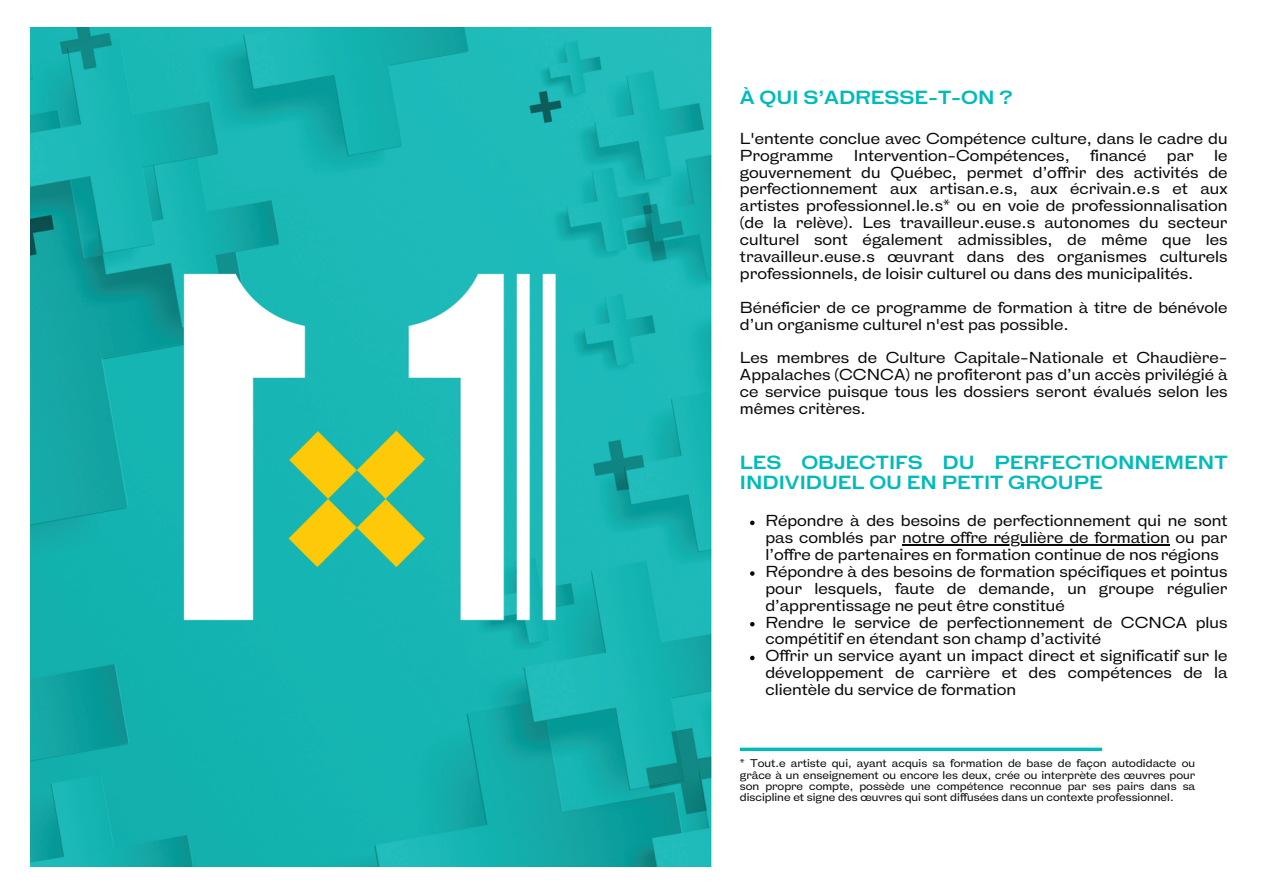
<style>
.page{position:relative;width:1263px;height:894px;background:#fff}
.page>*{position:absolute;margin:0;border:0;box-sizing:border-box;transform-origin:0 0}
.t1{font:700 18px/20.2px "HK Gothic";color:#00babc}
.t2{font:500 15px/16.8px "HK Gothic";color:#090909}
.t3{font:500 10.5px/11.4px "HK Gothic";color:#090909;text-align:justify}
</style>
<div class="page">
<img style="left:31px;top:28px;width:681px;height:838px">
<hr style="left:740px;top:747px;width:362px;height:3px;background:#00babc">
<svg style="left:750px;top:520px;width:5px;height:5px"></svg>
<hr style="left:902px;top:544px;width:268px;height:1px;background:#090909">
<svg style="left:750px;top:571px;width:5px;height:4px"></svg>
<svg style="left:750px;top:622px;width:5px;height:4px"></svg>
<svg style="left:750px;top:655px;width:5px;height:5px"></svg>
<p class="t1" style="left:740px;top:89px;width:274px">À QUI S’ADRESSE-T-ON ?</p>
<p class="t2" style="left:740px;top:131px;width:489px">L'entente conclue avec Compétence culture, dans le cadre du<br>Programme</p>
<p class="t2" style="left:854px;top:148px;width:218px">Intervention-Compétences,</p>
<p class="t2" style="left:1090px;top:148px;width:58px">financé</p>
<p class="t2" style="left:1167px;top:148px;width:28px">par</p>
<p class="t2" style="left:740px;top:148px;width:489px;text-align:justify;text-indent:474px">le gouvernement du Québec, permet d’offrir des activités de perfectionnement aux artisan.e.s, aux écrivain.e.s et aux artistes professionnel.le.s* ou en voie de professionnalisation (de la relève). Les travailleur.euse.s autonomes du secteur culturel sont également admissibles, de même que les travailleur.euse.s œuvrant dans des organismes culturels professionnels, de loisir culturel ou dans des municipalités.</p>
<p class="t2" style="left:740px;top:300px;width:489px">Bénéficier de ce programme de formation à titre de bénévole d’un organisme culturel n'est pas possible.</p>
<p class="t2" style="left:740px;top:350px;width:489px;text-align:justify">Les membres de Culture Capitale-Nationale et Chaudière-Appalaches (CCNCA) ne profiteront pas d’un accès privilégié à ce service puisque tous les dossiers seront évalués selon les mêmes critères.</p>
<p class="t1" style="left:740px;top:453px;width:489px">LES OBJECTIFS DU PERFECTIONNEMENT<br>INDIVIDUEL OU EN PETIT GROUPE</p>
<p class="t2" style="left:765px;top:513px;width:464px">Répondre à des besoins de perfectionnement qui ne sont pas comblés par notre offre régulière de formation ou par l’offre de partenaires en formation continue de nos régions Répondre à des besoins de formation spécifiques et pointus pour lesquels, faute de demande, un groupe régulier d’apprentissage ne peut être constitué<br>Rendre le service de perfectionnement de CCNCA plus compétitif en étendant son champ d’activité<br>Offrir un service ayant un impact direct et significatif sur le développement de carrière et des compétences de la clientèle du service de formation</p>
<p class="t3" style="left:740px;top:758px;width:457px">* Tout.e artiste qui, ayant acquis sa formation de base de façon autodidacte ou grâce à un enseignement ou encore les deux, crée ou interprète des œuvres pour son propre compte, possède une compétence reconnue par ses pairs dans sa discipline et signe des œuvres qui sont diffusées dans un contexte professionnel.</p>
</div>
